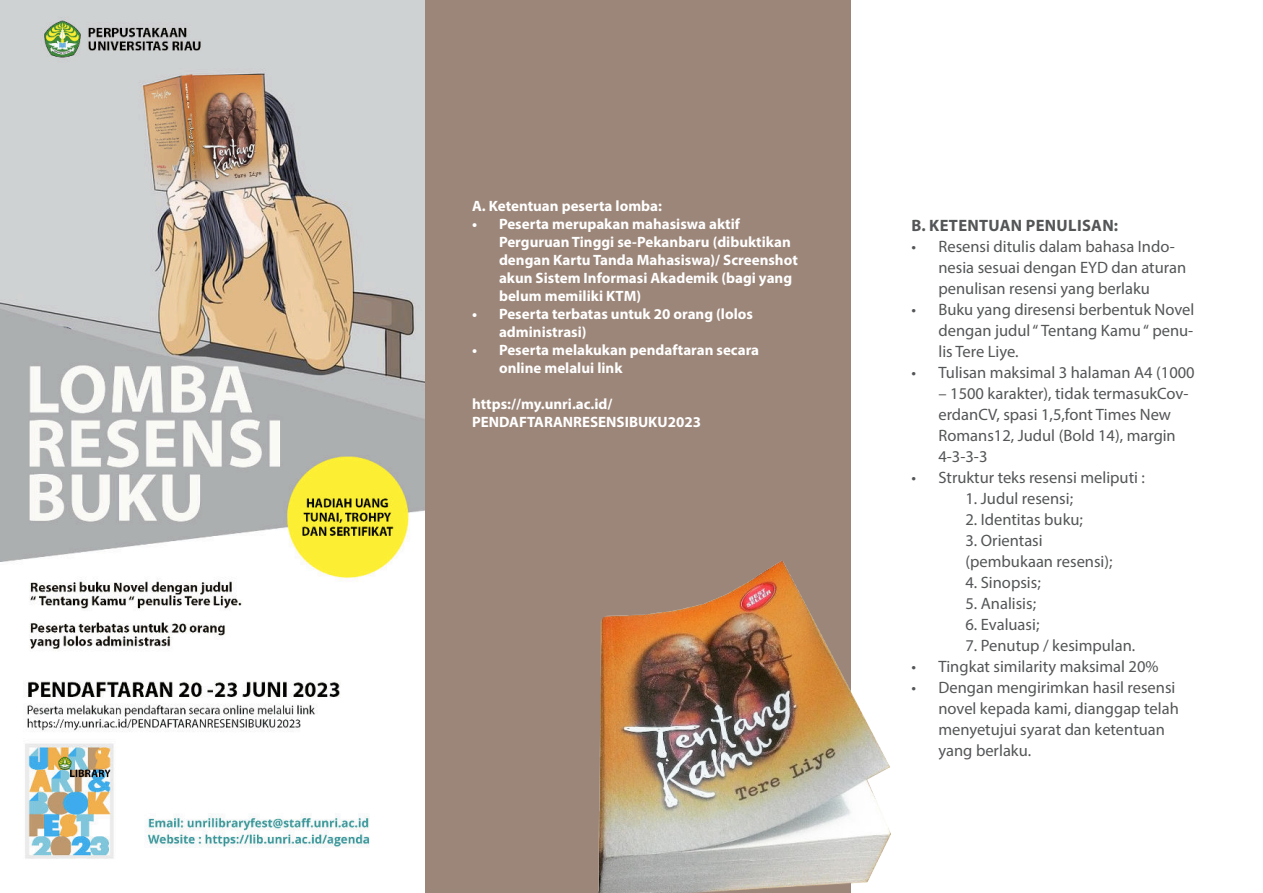
<style>
.page{position:relative;width:1263px;height:893px;background:#fff}
.page>*{position:absolute;margin:0;border:0;box-sizing:border-box;transform-origin:0 0}
.t1{font:16.5px/21px "Myriad Pro";color:#545557}
.t2{font:700 16.5px "Myriad Pro";letter-spacing:.02em;color:#545557}
.t3{font:700 15px/18px "Myriad Pro";color:#fff}
</style>
<div class="page">
<img style="left:0;top:0;width:425px;height:859px">
<div style="left:425px;top:0;width:425px;height:893px;background:#9c8679"></div>
<img style="left:598px;top:560px;width:292px;height:333px">
<p class="t3" style="left:472px;top:198px;width:191px">A. Ketentuan peserta lomba:</p>
<p class="t3" style="left:499px;top:215px;width:300px;text-indent:-27px">• Peserta merupakan mahasiswa aktif Perguruan Tinggi se-Pekanbaru (dibuktikan dengan Kartu Tanda Mahasiswa)/ Screenshot akun Sistem Informasi Akademik (bagi yang belum memiliki KTM)</p>
<p class="t3" style="left:499px;top:305px;width:255px;text-indent:-27px">• Peserta terbatas untuk 20 orang (lolos administrasi)</p>
<p class="t3" style="left:499px;top:341px;width:262px;text-indent:-27px">• Peserta melakukan pendaftaran secara online melalui link</p>
<p class="t3" style="left:472px;top:396px;width:230px">https://my.unri.ac.id/<br>PENDAFTARANRESENSIBUKU2023</p>
<p class="t2" style="left:912px;top:219px;width:208px">B. KETENTUAN PENULISAN:</p>
<p class="t1" style="left:938px;top:235px;width:249px;text-indent:-27px">• Resensi ditulis dalam bahasa Indo&shy;nesia sesuai dengan EYD dan aturan penulisan resensi yang berlaku</p>
<p class="t1" style="left:938px;top:298px;width:257px;text-align:justify;text-indent:-27px">• Buku yang diresensi berbentuk Novel dengan judul “ Tentang Kamu “ penu&shy;lis Tere Liye.</p>
<p class="t1" style="left:911px;top:361px;width:285px">• Tulisan maksimal 3 halaman A4 (1000</p>
<p class="t1" style="left:938px;top:382px;width:251px">– 1500 karakter), tidak termasukCov&shy;erdanCV, spasi 1,5,font Times New<br>Romans12, Judul (Bold 14), margin<br>4-3-3-3</p>
<p class="t1" style="left:911px;top:466px;width:235px">• Struktur teks resensi meliputi :</p>
<p class="t1" style="left:965px;top:487px;width:109px">1. Judul resensi;</p>
<p class="t1" style="left:965px;top:508px;width:119px">2. Identitas buku;</p>
<p class="t1" style="left:965px;top:529px;width:149px">3. Orientasi (pembukaan resensi);</p>
<p class="t1" style="left:965px;top:571px;width:77px">4. Sinopsis;</p>
<p class="t1" style="left:965px;top:592px;width:72px">5. Analisis;</p>
<p class="t1" style="left:965px;top:613px;width:75px">6. Evaluasi;</p>
<p class="t1" style="left:965px;top:634px;width:171px">7. Penutup / kesimpulan.</p>
<p class="t1" style="left:911px;top:655px;width:249px">• Tingkat similarity maksimal 20%</p>
<p class="t1" style="left:938px;top:676px;width:242px;text-indent:-27px">• Dengan mengirimkan hasil resensi novel kepada kami, dianggap telah menyetujui syarat dan ketentuan yang berlaku.</p>
</div>
